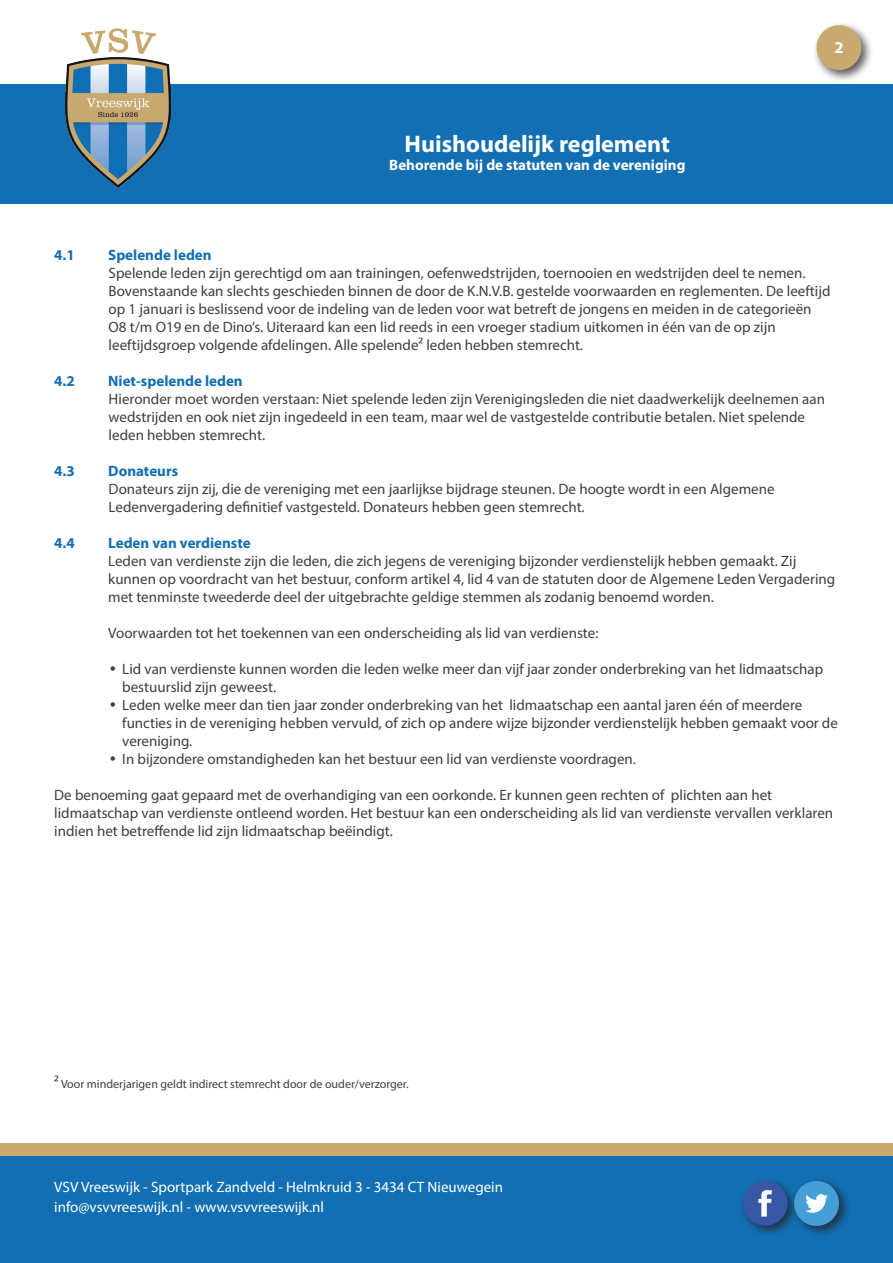
<style>
.page{position:relative;width:893px;height:1263px;background:#fff}
.page>*{position:absolute;margin:0;border:0;box-sizing:border-box;transform-origin:0 0}
.t1{font:700 24px "Myriad Pro";color:#fff}
.t2{font:700 16.5px "Myriad Pro";color:#fff}
.t3{font:15px/18px "Myriad Pro";color:#3e3e3f}
.t4{font:15px/19.5px "Myriad Pro";color:#fff}
.t5{font:700 15px "Myriad Pro";color:#126fb3}
.t6{font:700 15px "Myriad Pro";color:#fff}
.t7{font:12px "Myriad Pro";color:#3e3e3f}
.s1{font-size:15px}
</style>
<div class="page">
<div style="left:812px;top:21px;width:62px;height:62px;background:#231f20;opacity:.75"></div>
<div style="left:816px;top:25px;width:45px;height:45px;background:#c8a970;border-radius:22px"></div>
<div style="left:0;top:1144px;width:893px;height:119px;background:#c8a970"></div>
<div style="left:0;top:84px;width:893px;height:119px;background:#126fb3"></div>
<div style="left:0;top:1157px;width:893px;height:106px;background:#126fb3"></div>
<img style="left:65px;top:29px;width:105px;height:158px">
<div style="left:739px;top:1177px;width:61px;height:61px;background:#231f20;opacity:.75"></div>
<div style="left:743px;top:1181px;width:44px;height:45px;background:#3757a5;border-radius:22px"></div>
<svg style="left:758px;top:1190px;width:14px;height:26px"></svg>
<div style="left:790px;top:1177px;width:62px;height:61px;background:#231f20;opacity:.75"></div>
<div style="left:794px;top:1181px;width:45px;height:45px;background:#469ed7;border-radius:22px"></div>
<svg style="left:805px;top:1194px;width:23px;height:19px"></svg>
<h1 class="t1" style="left:405px;top:130px;width:267px">Huishoudelijk reglement</h1>
<p class="t6" style="left:389px;top:156px;width:298px">Behorende bij de statuten van de vereniging</p>
<p class="t2" style="left:834px;top:38px;width:11px">2</p>
<p class="t5" style="left:54px;top:246px;width:22px">4.1</p>
<p class="t5" style="left:108px;top:246px;width:105px">Spelende leden</p>
<p class="t3" style="left:109px;top:263px;width:723px">Spelende leden zijn gerechtigd om aan trainingen, oefenwedstrijden, toernooien en wedstrijden deel te nemen.<br>Bovenstaande kan slechts geschieden binnen de door de K.N.V.B. gestelde voorwaarden en reglementen. De leeftijd op 1 januari is beslissend voor de indeling van de leden voor wat betreft de jongens en meiden in de categorieën O8 t/m O19 en de Dino’s. Uiteraard kan een lid reeds in een vroeger stadium uitkomen in één van de op zijn leeftijdsgroep volgende afdelingen. Alle spelende² leden hebben stemrecht.</p>
<p class="t5" style="left:54px;top:372px;width:22px">4.2</p>
<p class="t5" style="left:108px;top:372px;width:136px">Niet-spelende leden</p>
<p class="t3" style="left:109px;top:389px;width:718px">Hieronder moet worden verstaan: Niet spelende leden zijn Verenigingsleden die niet daadwerkelijk deelnemen aan wedstrijden en ook niet zijn ingedeeld in een team, maar wel de vastgestelde contributie betalen. Niet spelende leden hebben stemrecht.</p>
<p class="t5" style="left:54px;top:462px;width:22px">4.3</p>
<p class="t5" style="left:108px;top:462px;width:71px">Donateurs</p>
<p class="t3" style="left:109px;top:479px;width:667px">Donateurs zijn zij, die de vereniging met een jaarlijkse bijdrage steunen. De hoogte wordt in een Algemene<br>Ledenvergadering definitief vastgesteld. Donateurs hebben geen stemrecht.</p>
<p class="t5" style="left:54px;top:534px;width:22px">4.4</p>
<p class="t5" style="left:108px;top:534px;width:144px">Leden van verdienste</p>
<p class="t3" style="left:108px;top:551px;width:729px">Leden van verdienste zijn die leden, die zich jegens de vereniging bijzonder verdienstelijk hebben gemaakt. Zij kunnen op voordracht van het bestuur, conform artikel 4, lid 4 van de statuten door de Algemene Leden Vergadering met tenminste tweederde deel der uitgebrachte geldige stemmen als zodanig benoemd worden.</p>
<p class="t3" style="left:108px;top:623px;width:492px">Voorwaarden tot het toekennen van een onderscheiding als lid van verdienste:</p>
<p class="t3" style="left:122px;top:659px;width:702px;text-indent:-13px">• Lid van verdienste kunnen worden die leden welke meer dan vijf jaar zonder onderbreking van het lidmaatschap bestuurslid zijn geweest.</p>
<p class="t3" style="left:122px;top:695px;width:717px;text-indent:-13px">• Leden welke meer dan tien jaar zonder onderbreking van het lidmaatschap een aantal jaren één of meerdere functies in de vereniging hebben vervuld, of zich op andere wijze bijzonder verdienstelijk hebben gemaakt voor de vereniging.</p>
<p class="t3" style="left:110px;top:749px;width:528px">• In bijzondere omstandigheden kan het bestuur een lid van verdienste voordragen.</p>
<p class="t3" style="left:54px;top:785px;width:780px">De benoeming gaat gepaard met de overhandiging van een oorkonde. Er kunnen geen rechten of plichten aan het lidmaatschap van verdienste ontleend worden. Het bestuur kan een onderscheiding als lid van verdienste vervallen verklaren indien het betreffende lid zijn lidmaatschap beëindigt.</p>
<p class="t7" style="left:54px;top:1076px;width:356px"><span class="s1">²</span> Voor minderjarigen geldt indirect stemrecht door de ouder/verzorger.</p>
<p class="t4" style="left:54px;top:1177px;width:450px">VSV Vreeswijk - Sportpark Zandveld - Helmkruid 3 - 3434 CT Nieuwegein info@vsvvreeswijk.nl - www.vsvvreeswijk.nl</p>
</div>
